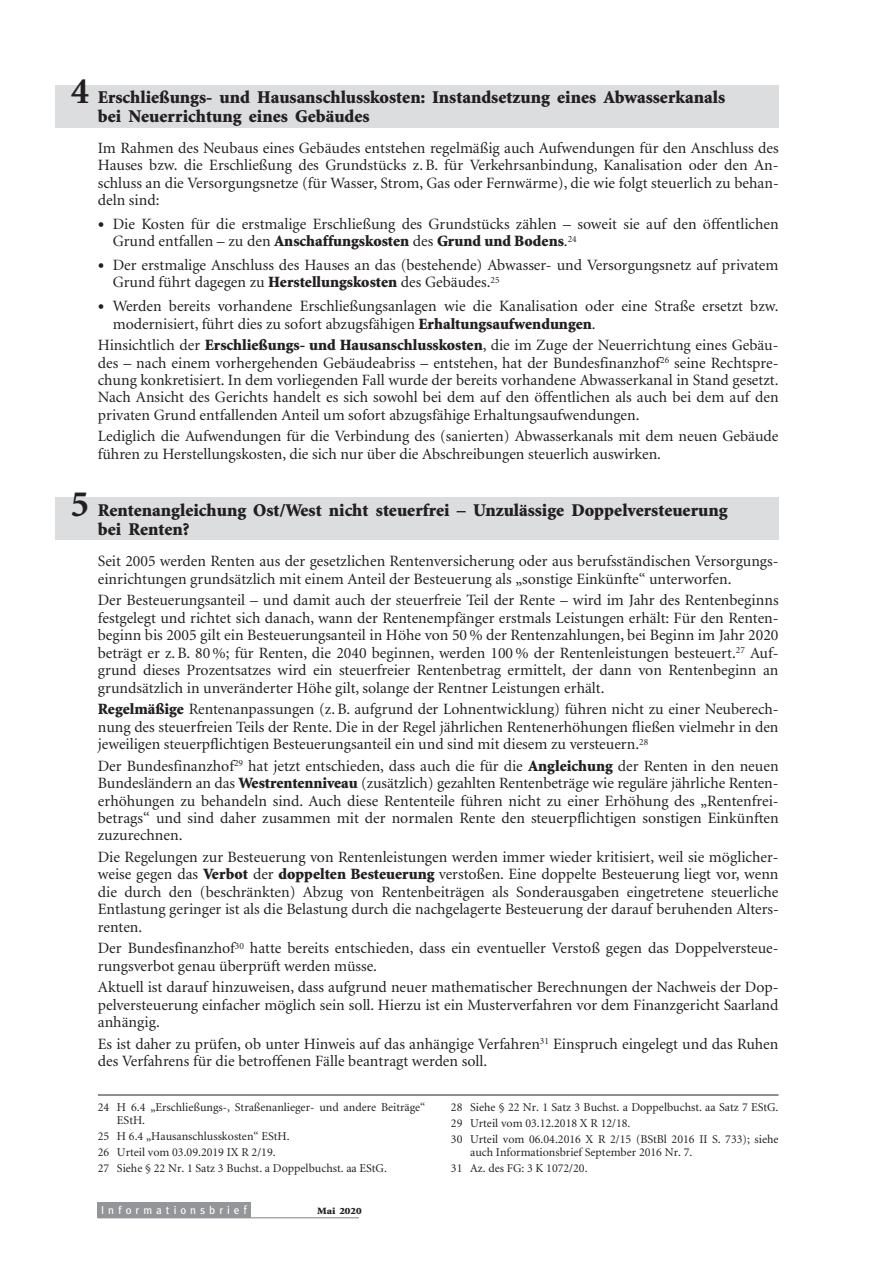
<style>
.page{position:relative;width:893px;height:1263px;background:#fff}
.page>*{position:absolute;margin:0;border:0;box-sizing:border-box;transform-origin:0 0}
.t1{font:900 18px/19.2px "Minion";color:#231f20}
.t2{font:15.75px/17.4px "Minion";color:#231f20;text-align:justify}
.t3{font:12px/15.9px "Minion";color:#231f20}
.t4{font:11.25px "Meta";letter-spacing:.36em;color:#fff}
.t5{font:900 9.6px "Minion";color:#231f20;scale:1.15 1}
.s1{font-weight:700;font-size:37.5px}
.s2{font-size:22.5px}
.s3{font-weight:900}
.s4{font-size:12px}
</style>
<div class="page">
<div style="left:55px;top:85px;width:723px;height:43px;background:#dcdddf"></div>
<div style="left:55px;top:497px;width:723px;height:42px;background:#dcdddf"></div>
<div style="left:98px;top:1202px;width:153px;height:16px;background:#939598"></div>
<hr style="left:98px;top:1217px;width:261px;height:1px;background:#939598">
<hr style="left:98px;top:1095px;width:680px;height:1px;background:#231f20">
<p class="t1" style="left:98px;top:89px;width:628px;text-indent:-27px"><span class="s1">4</span> Erschließungs- und Hausanschlusskosten: Instandsetzung eines Abwasserkanals bei Neuerrichtung eines Gebäudes</p>
<p class="t2" style="left:98px;top:140px;width:682px">Im Rahmen des Neubaus eines Gebäudes entstehen regelmäßig auch Aufwendungen für den Anschluss des Hauses bzw. die Erschließung des Grundstücks z. B. für Verkehrsanbindung, Kanalisation oder den An&shy;schluss an die Versorgungsnetze (für Wasser, Strom, Gas oder Fernwärme), die wie folgt steuerlich zu behan&shy;deln sind:</p>
<p class="t2" style="left:113px;top:216px;width:667px;text-indent:-15px"><span class="s2">•</span> Die Kosten für die erstmalige Erschließung des Grundstücks zählen – soweit sie auf den öffentlichen<br>Grund entfallen – zu den <span class="s3">Anschaffungskosten</span> des <span class="s3">Grund und Bodens</span>.<sup>24</sup></p>
<p class="t2" style="left:113px;top:258px;width:667px;text-indent:-15px"><span class="s2">•</span> Der erstmalige Anschluss des Hauses an das (bestehende) Abwasser- und Versorgungsnetz auf privatem<br>Grund führt dagegen zu <span class="s3">Herstellungskosten</span> des Gebäudes.<sup>25</sup></p>
<p class="t2" style="left:113px;top:299px;width:667px;text-indent:-15px"><span class="s2">•</span> Werden bereits vorhandene Erschließungsanlagen wie die Kanalisation oder eine Straße ersetzt bzw. modernisiert, führt dies zu sofort abzugsfähigen <span class="s3">Erhaltungsaufwendungen</span>.</p>
<p class="t2" style="left:98px;top:338px;width:682px">Hinsichtlich der <span class="s3">Erschließungs- und Hausanschlusskosten</span>, die im Zuge der Neuerrichtung eines Gebäu&shy;des – nach einem vorhergehenden Gebäudeabriss – entstehen, hat der Bundesfinanzhof<sup>26</sup> seine Rechtspre&shy;chung konkretisiert. In dem vorliegenden Fall wurde der bereits vorhandene Abwasserkanal in Stand gesetzt.<br>Nach Ansicht des Gerichts handelt es sich sowohl bei dem auf den öffentlichen als auch bei dem auf den privaten Grund entfallenden Anteil um sofort abzugsfähige Erhaltungsaufwendungen.</p>
<p class="t2" style="left:98px;top:429px;width:682px">Lediglich die Aufwendungen für die Verbindung des (sanierten) Abwasserkanals mit dem neuen Gebäude führen zu Herstellungskosten, die sich nur über die Abschreibungen steuerlich auswirken.</p>
<p class="t1" style="left:98px;top:502px;width:631px;text-indent:-27px"><span class="s1">5</span> Rentenangleichung Ost/West nicht steuerfrei – Unzulässige Doppelversteuerung bei Renten?</p>
<p class="t2" style="left:98px;top:554px;width:682px">Seit 2005 werden Renten aus der gesetzlichen Rentenversicherung oder aus berufsständischen Versorgungs&shy;einrichtungen grundsätzlich mit einem Anteil der Besteuerung als „sonstige Einkünfte“ unterworfen.</p>
<p class="t2" style="left:98px;top:593px;width:682px">Der Besteuerungsanteil – und damit auch der steuerfreie Teil der Rente – wird im Jahr des Rentenbeginns festgelegt und richtet sich danach, wann der Rentenempfänger erstmals Leistungen erhält: Für den Renten&shy;beginn bis 2005 gilt ein Besteuerungsanteil in Höhe von 50 % der Rentenzahlungen, bei Beginn im Jahr 2020 beträgt er z. B. 80 %; für Renten, die 2040 beginnen, werden 100 % der Rentenleistungen besteuert.<sup>27</sup> Auf&shy;grund dieses Prozentsatzes wird ein steuerfreier Rentenbetrag ermittelt, der dann von Rentenbeginn an grundsätzlich in unveränderter Höhe gilt, solange der Rentner Leistungen erhält.</p>
<p class="t2" style="left:98px;top:702px;width:682px"><span class="s3">Regelmäßige</span> Rentenanpassungen (z. B. aufgrund der Lohnentwicklung) führen nicht zu einer Neuberech&shy;nung des steuerfreien Teils der Rente. Die in der Regel jährlichen Rentenerhöhungen fließen vielmehr in den jeweiligen steuerpflichtigen Besteuerungsanteil ein und sind mit diesem zu versteuern.<sup>28</sup></p>
<p class="t2" style="left:98px;top:758px;width:682px">Der Bundesfinanzhof<sup>29</sup> hat jetzt entschieden, dass auch die für die <span class="s3">Angleichung</span> der Renten in den neuen Bundesländern an das <span class="s3">Westrentenniveau</span> (zusätzlich) gezahlten Rentenbeträge wie reguläre jährliche Renten - erhöhungen zu behandeln sind. Auch diese Rententeile führen nicht zu einer Erhöhung des „Rentenfrei - betrags“ und sind daher zusammen mit der normalen Rente den steuerpflichtigen sonstigen Einkünften zuzurechnen.</p>
<p class="t2" style="left:98px;top:850px;width:682px">Die Regelungen zur Besteuerung von Rentenleistungen werden immer wieder kritisiert, weil sie möglicher&shy;weise gegen das <span class="s3">Verbot</span> der <span class="s3">doppelten Besteuerung</span> verstoßen. Eine doppelte Besteuerung liegt vor, wenn die durch den (beschränkten) Abzug von Rentenbeiträgen als Sonderausgaben eingetretene steuerliche Entlastung geringer ist als die Belastung durch die nachgelagerte Besteuerung der darauf beruhenden Alters - renten.</p>
<p class="t2" style="left:98px;top:941px;width:682px">Der Bundesfinanzhof<sup>30</sup> hatte bereits entschieden, dass ein eventueller Verstoß gegen das Doppelversteue&shy;rungsverbot genau überprüft werden müsse.</p>
<p class="t2" style="left:98px;top:980px;width:682px">Aktuell ist darauf hinzuweisen, dass aufgrund neuer mathematischer Berechnungen der Nachweis der Dop&shy;pelversteuerung einfacher möglich sein soll. Hierzu ist ein Musterverfahren vor dem Finanzgericht Saarland anhängig.</p>
<p class="t2" style="left:98px;top:1036px;width:682px">Es ist daher zu prüfen, ob unter Hinweis auf das anhängige Verfahren<sup>31</sup> Einspruch eingelegt und das Ruhen des Verfahrens für die betroffenen Fälle beantragt werden soll.</p>
<p class="t3" style="left:117px;top:1102px;width:310px;line-height:12.8px;text-indent:-19px">24 H 6.4 „Erschließungs-, Straßenanlieger- und andere Beiträge“<br>EStH.</p>
<p class="t3" style="left:98px;top:1129px;width:290px">25 H 6.4 „Hausanschlusskosten“ EStH.<br>26 Urteil vom 03.09.2019 IX R 2/19.<br>27 Siehe § 22 Nr. 1 Satz 3 Buchst. a Doppelbuchst. aa EStG.</p>
<p class="t3" style="left:451px;top:1101px;width:329px">28 Siehe § 22 Nr. 1 Satz 3 Buchst. a Doppelbuchst. aa Satz 7 EStG.<br>29 Urteil vom 03.12.2018 X R 12/18.<br>30 Urteil vom 06.04.2016 X R 2/15 (BStBl 2016 II S. 733); siehe</p>
<p class="t3" style="left:451px;top:1145px;width:243px;text-indent:19px">auch Informationsbrief September 2016 Nr. 7.<br>31 Az. des FG: 3 K 1072/20.</p>
<p class="t4" style="left:101px;top:1206px;width:147px">Informationsbrie<span class="s4">f</span></p>
<p class="t5" style="left:317px;top:1207px;width:40px">Mai 2020</p>
</div>
